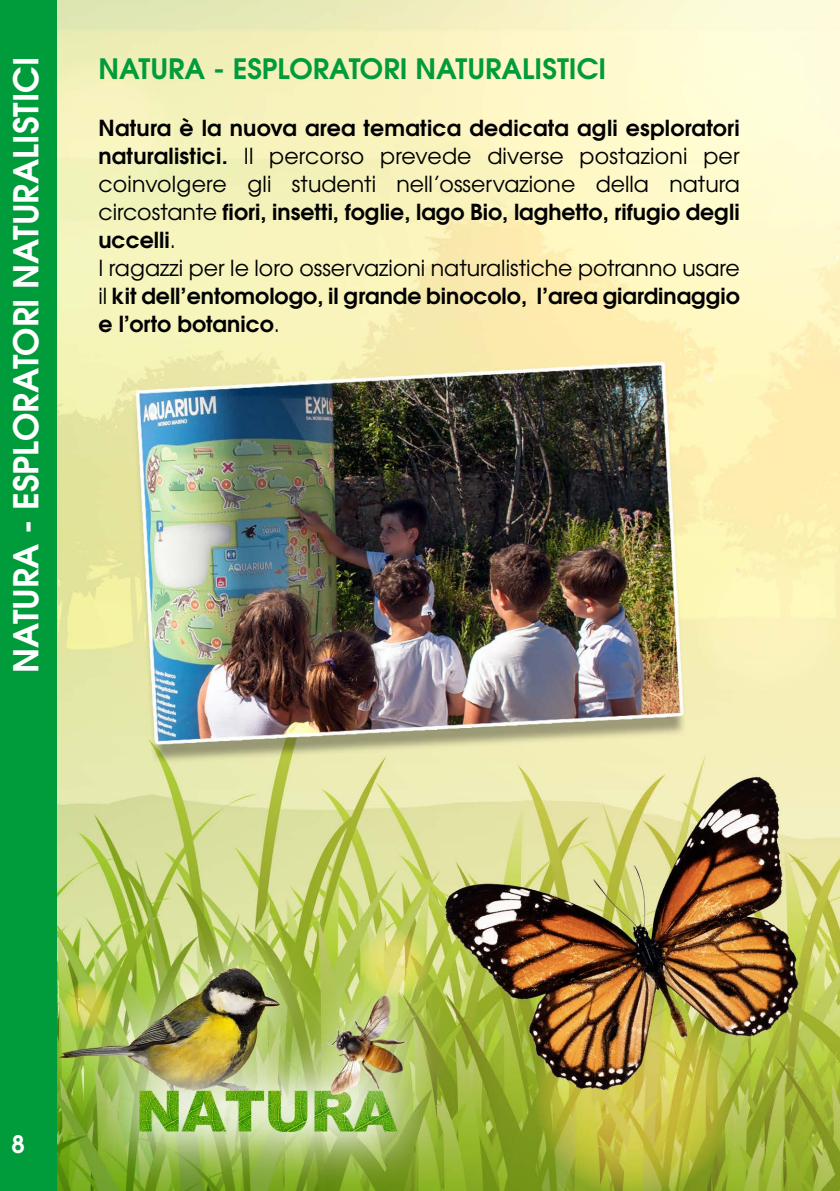
<style>
.page{position:relative;width:840px;height:1191px;background:#fff}
.page>*{position:absolute;margin:0;border:0;box-sizing:border-box;transform-origin:0 0}
.t1{font:600 34px "URW Gothic L";color:#fff}
.t2{font:600 28px "URW Gothic L";color:#009b3b}
.t3{font:600 24px "URW Gothic L";color:#fff}
.t4{font:600 22px/28px "URW Gothic L";color:#000}
.s1{font-weight:400}
</style>
<div class="page">
<img style="left:57px;top:0;width:782px;height:1191px">
<div style="left:0;top:0;width:57px;height:1191px;background:#009b3b"></div>
<h1 class="t1" style="left:3px;top:673px;width:618px;rotate:-90deg">NATURA - ESPLORATORI NATURALISTICI</h1>
<p class="t2" style="left:98px;top:50px;width:509px">NATURA - ESPLORATORI NATURALISTICI</p>
<p class="t4" style="left:98px;top:113px;width:642px">Natura è la nuova area tematica dedicata agli esploratori naturalistici. <span class="s1">Il percorso prevede diverse postazioni per coinvolgere gli studenti nell’osservazione della natura circostante</span> fiori, insetti, foglie, lago Bio, laghetto, rifugio degli uccelli<span class="s1">.<br>I ragazzi per le loro osservazioni naturalistiche potranno usare il</span> kit dell’entomologo, il grande binocolo, l’area giardinaggio e l’orto botanico<span class="s1">.</span></p>
<p class="t3" style="left:11px;top:1128px;width:15px">8</p>
</div>
